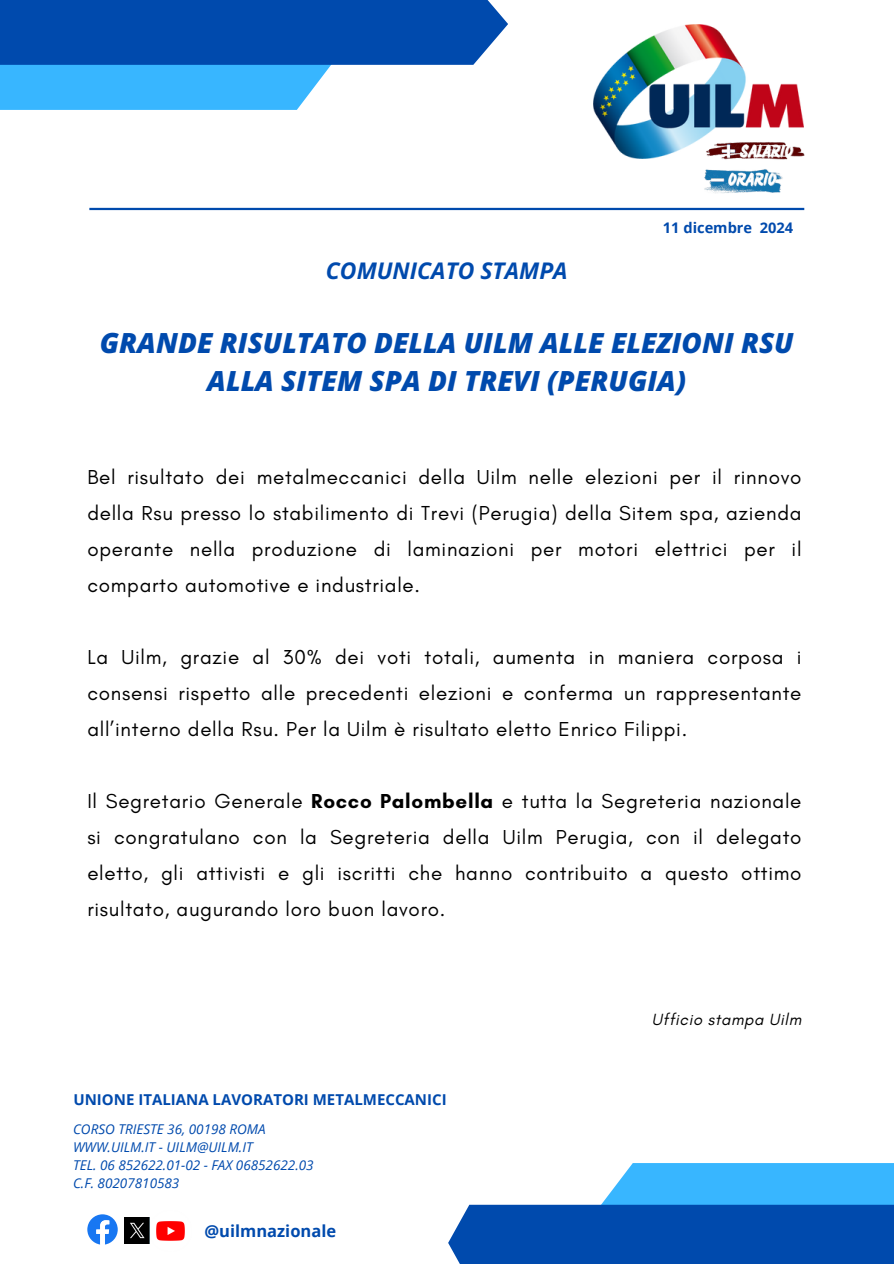
<style>
.page{position:relative;width:894px;height:1264px;background:#fff}
.page>*{position:absolute;margin:0;border:0;box-sizing:border-box;transform-origin:0 0}
.t1{font:italic 800 27.75px/38.2px "Open Sans";color:#004aad;text-align:center}
.t2{font:italic 700 22.95px "Open Sans";color:#004aad}
.t3{font:20.55px/36px "Glacial Indifference";letter-spacing:.035em;color:#000;text-align:justify}
.t4{font:italic 16.5px "Glacial Indifference";letter-spacing:.035em;color:#000}
.t5{font:700 16.5px "Open Sans";color:#004aad}
.t6{font:700 15px "Open Sans";color:#004aad}
.t7{font:700 14.55px "Open Sans";color:#004aad}
.t8{font:italic 13.5px "Open Sans";color:#004aad}
.s1{font-weight:700}
</style>
<div class="page">
<hr style="left:89px;top:208px;width:715px;height:2px;background:#004aad">
<svg style="left:0;top:0;width:508px;height:110px"></svg>
<div style="left:593px;top:1162px;width:300px;height:101px;background:#38b6ff"></div>
<div style="left:448px;top:1204px;width:445px;height:59px;background:#004aad"></div>
<img style="left:593px;top:24px;width:210px;height:134px">
<svg style="left:87px;top:1214px;width:31px;height:30px"></svg>
<img style="left:149px;top:1217px;width:36px;height:27px">
<img style="left:125px;top:1217px;width:24px;height:26px">
<img style="left:700px;top:132px;width:105px;height:61px">
<p class="t2" style="left:326px;top:254px;width:243px">COMUNICATO STAMPA</p>
<p class="t7" style="left:662px;top:218px;width:132px">11 dicembre 2024</p>
<p class="t1" style="left:100px;top:322px;width:695px">GRANDE RISULTATO DELLA UILM ALLE ELEZIONI RSU<br>ALLA SITEM SPA DI TREVI (PERUGIA)</p>
<h2 class="t3" style="left:87px;top:459px;width:715px">Bel risultato dei metalmeccanici della Uilm nelle elezioni per il rinnovo della Rsu presso lo stabilimento di Trevi (Perugia) della Sitem spa, azienda operante nella produzione di laminazioni per motori elettrici per il comparto automotive e industriale.</h2>
<h1 class="t3" style="left:87px;top:639px;width:715px">La Uilm, grazie al 30% dei voti totali, aumenta in maniera corposa i consensi rispetto alle precedenti elezioni e conferma un rappresentante all’interno della Rsu. Per la Uilm è risultato eletto Enrico Filippi.</h1>
<h3 class="t3" style="left:87px;top:783px;width:715px">Il Segretario Generale <span class="s1">Rocco Palombella</span> e tutta la Segreteria nazionale si congratulano con la Segreteria della Uilm Perugia, con il delegato eletto, gli attivisti e gli iscritti che hanno contribuito a questo ottimo risultato, augurando loro buon lavoro.</h3>
<p class="t6" style="left:73px;top:1089px;width:374px">UNIONE ITALIANA LAVORATORI METALMECCANICI</p>
<h6 class="t8" style="left:73px;top:1119px;width:194px">CORSO TRIESTE 36, 00198 ROMA</h6>
<h4 class="t8" style="left:73px;top:1137px;width:181px">WWW.UILM.IT - UILM@UILM.IT</h4>
<p class="t8" style="left:73px;top:1155px;width:242px">TEL. 06 852622.01-02 - FAX 06852622.03</p>
<p class="t8" style="left:73px;top:1173px;width:108px">C.F. 80207810583</p>
<h3 class="t5" style="left:204px;top:1219px;width:133px">@uilmnazionale</h3>
<h3 class="t4" style="left:651px;top:1009px;width:151px">Ufficio stampa Uilm</h3>
</div>
